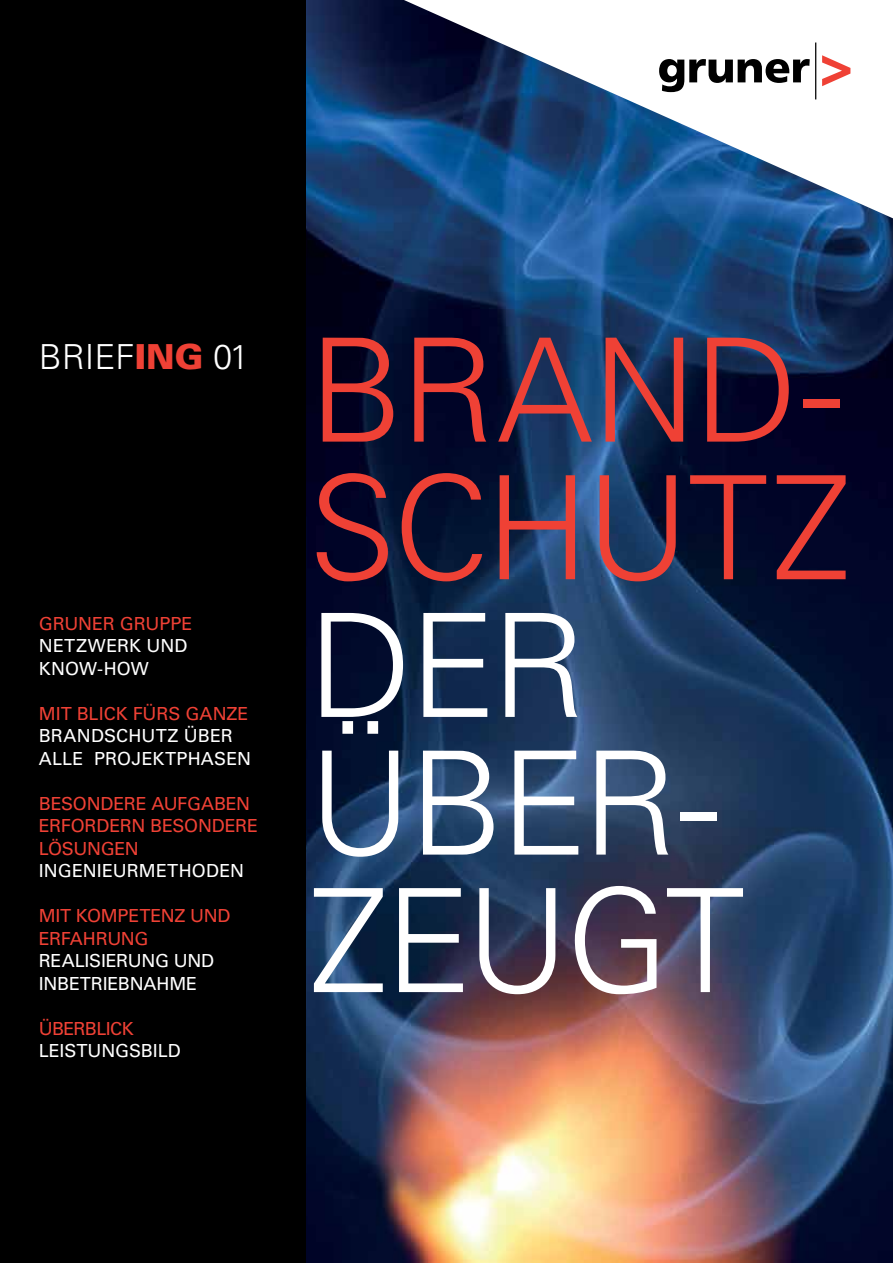
<style>
.page{position:relative;width:893px;height:1263px;background:#fff}
.page>*{position:absolute;margin:0;border:0;box-sizing:border-box;transform-origin:0 0}
.t1{font:300 144px/137.6px "Univers LT Std";letter-spacing:-.03em;color:#fff}
.t2{font:300 144px/137.6px "Univers LT Std";letter-spacing:-.01em;color:#ef4135}
.t3{font:300 34.5px "Univers LT Std";color:#fff}
.t4{font:18px/22.5px "Univers LT Std";color:#fff}
.t5{font:18px/22.5px "Univers LT Std";letter-spacing:-.01em;color:#ef4135}
.s1{font-weight:900;color:#ef4135}
</style>
<div class="page">
<div style="left:0;top:0;width:306px;height:1263px;background:#000"></div>
<img style="left:306px;top:0;width:587px;height:1263px">
<svg style="left:404px;top:0;width:489px;height:218px"></svg>
<svg style="left:822px;top:55px;width:28px;height:31px"></svg>
<hr style="left:815px;top:43px;width:1px;height:56px;background:#000">
<svg style="left:659px;top:59px;width:151px;height:33px"></svg>
<h2 class="t3" style="left:39px;top:335px;width:212px">BRIEF<span class="s1">ing</span> 01</h2>
<p class="t5" style="left:39px;top:612px;width:132px">GRUNER GRUPPE</p>
<p class="t4" style="left:39px;top:635px;width:13px">NET</p>
<p class="t4" style="left:76px;top:635px;width:27px">ZWER</p>
<p class="t4" style="left:39px;top:635px;width:148px;text-indent:90px">K UND<br>KNOW-H OW</p>
<p class="t5" style="left:39px;top:702px;width:209px">MIT BLICK FÜRS GANZE</p>
<p class="t4" style="left:39px;top:725px;width:66px">BRANDSCH</p>
<p class="t4" style="left:39px;top:725px;width:171px;text-indent:103px">UTZ ÜBER<br>ALLE PROJEKTPH</p>
<p class="t4" style="left:201px;top:747px;width:52px">ASE N</p>
<p class="t5" style="left:39px;top:792px;width:221px">BESON DERE AUFGABEN<br>ERFORDERN BESON DERE<br>LÖSUNGEN</p>
<p class="t4" style="left:39px;top:860px;width:102px">INGENIEURMETH</p>
<p class="t4" style="left:192px;top:860px;width:54px">ODEN</p>
<p class="t5" style="left:39px;top:905px;width:50px">MIT KOMPETE</p>
<p class="t5" style="left:161px;top:905px;width:69px">NZ UND</p>
<p class="t5" style="left:39px;top:927px;width:111px">ERFAHRUNG</p>
<p class="t4" style="left:39px;top:950px;width:175px">REALISIERUNG UND<br>INBETR</p>
<p class="t4" style="left:103px;top:972px;width:68px">IEBNAHME</p>
<p class="t5" style="left:39px;top:1017px;width:13px">ÜBERB</p>
<p class="t5" style="left:96px;top:1017px;width:39px">LICK</p>
<p class="t4" style="left:39px;top:1040px;width:90px">LEISTUNGSB</p>
<p class="t4" style="left:153px;top:1040px;width:27px">ILD</p>
<h1 class="t2" style="left:308px;top:322px;width:544px">BRAND-<br>SCH UTZ</h1>
<h1 class="t1" style="left:308px;top:597px;width:438px">DER<br>ÜBER-<br>ZEUGT</h1>
</div>
